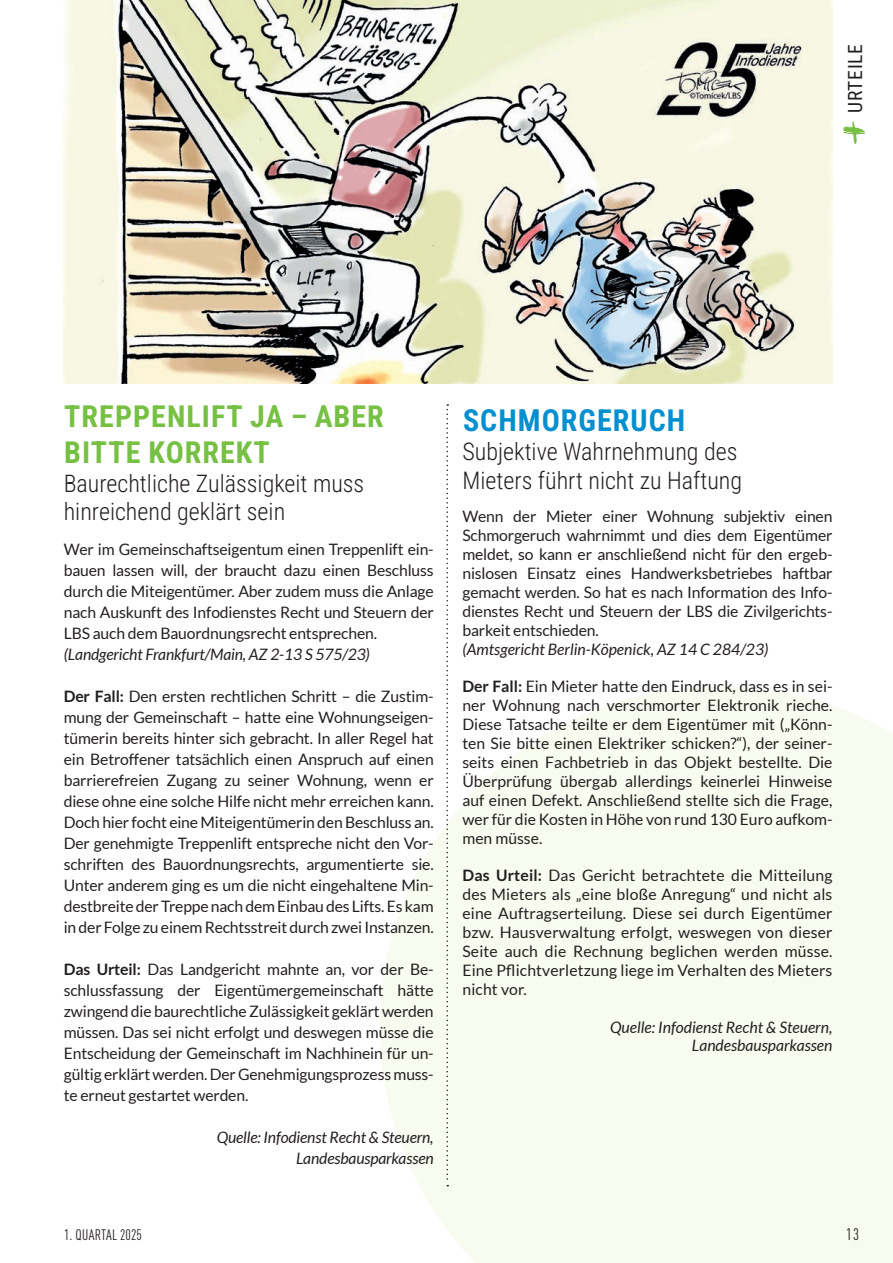
<style>
.page{position:relative;width:893px;height:1263px;background:#fff}
.page>*{position:absolute;margin:0;border:0;box-sizing:border-box;transform-origin:0 0}
.t1{font:700 30px "Roboto Condensed";letter-spacing:.035em;color:#76c043}
.t2{font:700 30px "Roboto Condensed";letter-spacing:.035em;color:#0090cf}
.t3{font:300 24px "Roboto Condensed";color:#231f20}
.Überschriften{font:19.5px "Roboto Condensed";letter-spacing:.035em;color:#231f20}
.t4{font:condensed 16.5px "DIN Pro";color:#231f20}
.t5{font:15.75px/21px "Lato";letter-spacing:-.01em;color:#231f20;text-align:justify}
.t6{font:italic 15.75px/21px "Lato";letter-spacing:-.01em;color:#231f20;text-align:right}
.t7{font:condensed 15px "DIN Pro";color:#231f20}
.s1{font-weight:700}
</style>
<div class="page">
<svg style="left:380px;top:687px;width:513px;height:576px;fill:#f8fbef"></svg>
<img style="left:64px;top:0;width:768px;height:383px">
<svg style="left:446px;top:404px;width:2px;height:782px"></svg>
<svg style="left:843px;top:121px;width:22px;height:23px"></svg>
<p class="Überschriften" style="left:841px;top:113px;width:70px;rotate:-90deg">URTEILE</p>
<p class="t1" style="left:64px;top:395px;width:321px">TREPPENLIFT JA – ABER</p>
<p class="t1" style="left:64px;top:431px;width:207px">BITTE KORREKT</p>
<p class="t3" style="left:64px;top:466px;width:302px">Baurechtliche Zulässigkeit muss</p>
<p class="t3" style="left:64px;top:495px;width:223px">hinreichend geklärt sein</p>
<p class="t5" style="left:462px;top:507px;width:372px;line-height:18.9px">Wenn der Mieter einer Wohnung subjektiv einen Schmorgeruch wahrnimmt und dies dem Eigentümer meldet, so kann er anschließend nicht für den ergeb&shy;nislosen Einsatz eines Handwerksbetriebes haftbar gemacht werden. So hat es nach Information des Info&shy;dienstes Recht und Steuern der LBS die Zivilgerichts&shy;barkeit entschieden.</p>
<p class="t6" style="left:462px;top:639px;width:308px">(Amtsgericht Berlin-Köpenick, AZ 14 C 284/23)</p>
<p class="t5" style="left:462px;top:677px;width:372px;line-height:18.9px"><span class="s1">Der Fall:</span> Ein Mieter hatte den Eindruck, dass es in sei&shy;ner Wohnung nach verschmorter Elektronik rieche.<br>Diese Tatsache teilte er dem Eigentümer mit („Könn&shy;ten Sie bitte einen Elektriker schicken?“), der seiner&shy;seits einen Fachbetrieb in das Objekt bestellte. Die Überprüfung übergab allerdings keinerlei Hinweise auf einen Defekt. Anschließend stellte sich die Frage, wer für die Kosten in Höhe von rund 130 Euro aufkom&shy;men müsse.</p>
<p class="t5" style="left:462px;top:866px;width:372px;line-height:18.9px"><span class="s1">Das Urteil:</span> Das Gericht betrachtete die Mitteilung des Mieters als „eine bloße Anregung“ und nicht als eine Auftragserteilung. Diese sei durch Eigentümer bzw. Hausverwaltung erfolgt, weswegen von dieser Seite auch die Rechnung beglichen werden müsse.<br>Eine Pflichtverletzung liege im Verhalten des Mieters nicht vor.</p>
<p class="t6" style="left:610px;top:1018px;width:224px;line-height:18.9px">Quelle: Infodienst Recht &amp; Steuern,<br>Landesbausparkassen</p>
<p class="t2" style="left:463px;top:400px;width:224px">SCHMORGERUCH</p>
<p class="t3" style="left:462px;top:435px;width:276px">Subjektive Wahrnehmung des</p>
<p class="t3" style="left:462px;top:463px;width:281px">Mieters führt nicht zu Haftung</p>
<p class="t5" style="left:64px;top:539px;width:371px">Wer im Gemeinschaftseigentum einen Treppenlift ein&shy;bauen lassen will, der braucht dazu einen Beschluss durch die Miteigentümer. Aber zudem muss die Anlage nach Auskunft des Infodienstes Recht und Steuern der LBS auch dem Bauordnungsrecht entsprechen.</p>
<p class="t6" style="left:64px;top:645px;width:308px">(Landgericht Frankfurt/Main, AZ 2-13 S 575/23)</p>
<p class="t5" style="left:64px;top:686px;width:371px"><span class="s1">Der Fall:</span> Den ersten rechtlichen Schritt – die Zustim&shy;mung der Gemeinschaft – hatte eine Wohnungseigen&shy;tümerin bereits hinter sich gebracht. In aller Regel hat ein Betroffener tatsächlich einen Anspruch auf einen barrierefreien Zugang zu seiner Wohnung, wenn er diese ohne eine solche Hilfe nicht mehr erreichen kann.<br>Doch hier focht eine Miteigentümerin den Beschluss an.<br>Der genehmigte Treppenlift entspreche nicht den Vor&shy;schriften des Bauordnungsrechts, argumentierte sie.<br>Unter anderem ging es um die nicht eingehaltene Min&shy;destbreite der Treppe nach dem Einbau des Lifts. Es kam in der Folge zu einem Rechtsstreit durch zwei Instanzen.</p>
<p class="t5" style="left:64px;top:959px;width:371px"><span class="s1">Das Urteil:</span> Das Landgericht mahnte an, vor der Be&shy;schlussfassung der Eigentümergemeinschaft hätte zwingend die baurechtliche Zulässigkeit geklärt werden müssen. Das sei nicht erfolgt und deswegen müsse die Entscheidung der Gemeinschaft im Nachhinein für un&shy;gültig erklärt werden. Der Genehmigungsprozess muss&shy;te erneut gestartet werden.</p>
<p class="t6" style="left:217px;top:1128px;width:218px">Quelle: Infodienst Recht &amp; Steuern,<br>Landesbausparkassen</p>
<p class="t7" style="left:64px;top:1223px;width:79px">1. QUARTAL 2025</p>
<p class="t4" style="left:846px;top:1222px;width:14px">13</p>
</div>
